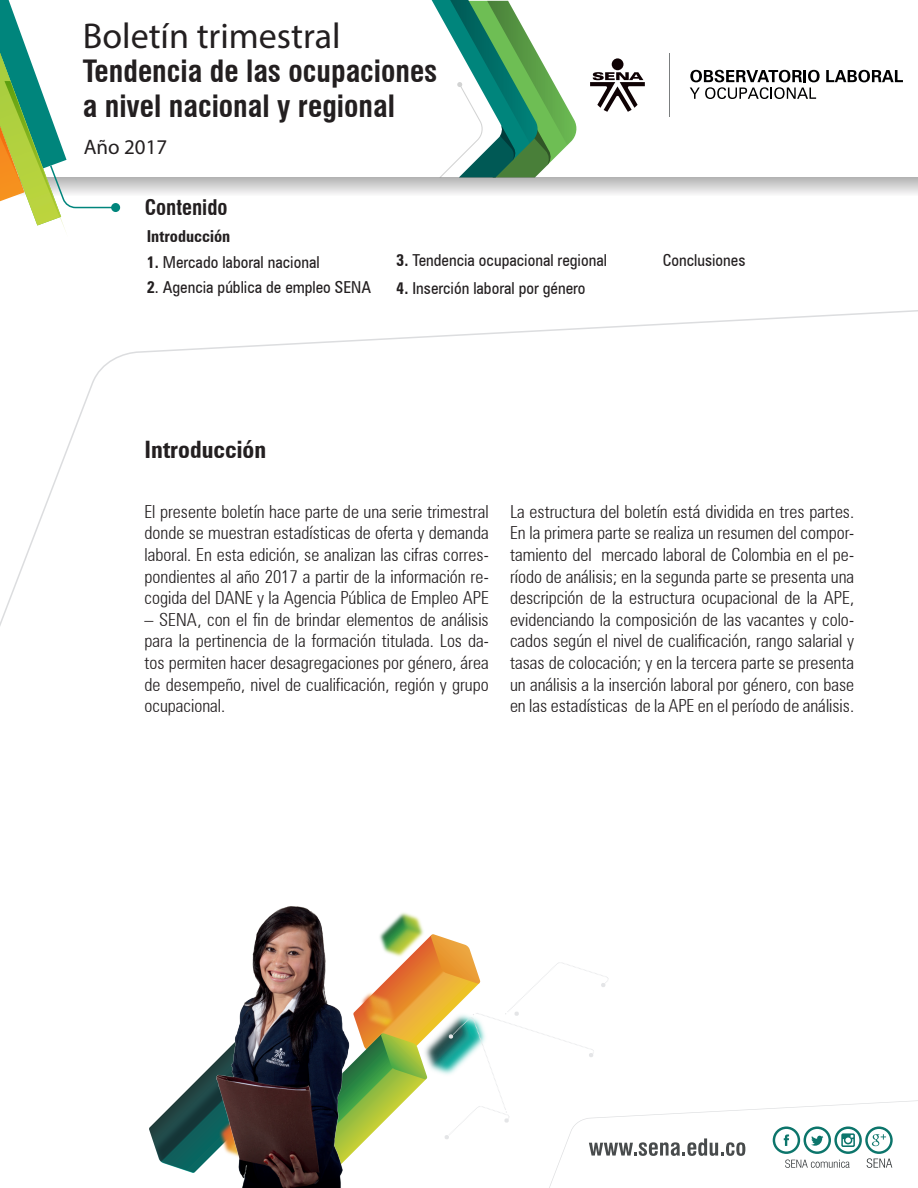
<style>
.page{position:relative;width:918px;height:1188px;background:#fff}
.page>*{position:absolute;margin:0;border:0;box-sizing:border-box;transform-origin:0 0}
.t1{font:36px "Myriad Pro";color:#231f20}
.t2{font:700 condensed 30px/34.5px "Swiss 721 BT";color:#231f20}
.t3{font:700 condensed 24px "Zurich BT";color:#231f20}
.t4{font:22.65px "Myriad Pro";color:#231f20}
.t5{font:700 condensed 21px "Swiss 721 BT";color:#231f20}
.t6{font:21px "Myriad Pro";color:#231f20}
.t7{font:700 condensed 19.05px/22.6px "Swiss 721 BT";color:#231f20}
.t8{font:300 condensed 18px/21.6px "Zurich BT";color:#231f20;text-align:justify}
.t9{font:condensed 16.5px "Zurich BT";color:#231f20}
.t10{font:700 condensed 16.5px "Zurich BT";color:#231f20}
.t11{font:13.5px "Myriad Pro";color:#231f20}
.s1{font-weight:700}
</style>
<div class="page">
<svg style="left:431px;top:0;width:472px;height:177px"></svg>
<svg style="left:117px;top:177px;width:801px;height:17px;background:#d1d1d2"></svg>
<svg style="left:0;top:0;width:117px;height:231px"></svg>
<div style="left:111px;top:203px;width:9px;height:9px;background:#00857c;border-radius:50%"></div>
<svg style="left:0;top:310px;width:918px;height:316px"></svg>
<svg style="left:504px;top:962px;width:414px;height:226px"></svg>
<img style="left:149px;top:906px;width:355px;height:282px">
<p class="t4" style="left:74px;top:11px;width:164px">Boletín trimestral</p>
<p class="t7" style="left:74px;top:37px;width:227px">Tendencia de las ocupaciones a nivel nacional y regional</p>
<p class="t11" style="left:75px;top:91px;width:55px">Año 2017</p>
<h1 class="t1" style="left:83px;top:14px;width:259px">Boletín trimestral</h1>
<h2 class="t2" style="left:83px;top:54px;width:356px">Tendencia de las ocupaciones a nivel nacional y regional</h2>
<p class="t6" style="left:84px;top:134px;width:85px">Año 2017</p>
<p class="t5" style="left:145px;top:195px;width:84px">Contenido</p>
<p class="t10" style="left:147px;top:226px;width:85px">Introducción</p>
<p class="t9" style="left:147px;top:252px;width:174px"><span class="s1">1.</span> Mercado laboral nacional</p>
<p class="t9" style="left:147px;top:277px;width:226px"><span class="s1">2</span>. Agencia pública de empleo SENA</p>
<p class="t9" style="left:396px;top:250px;width:212px"><span class="s1">3.</span> Tendencia ocupacional regional</p>
<p class="t9" style="left:396px;top:279px;width:191px"><span class="s1">4.</span> Inserción laboral por género</p>
<h3 class="t3" style="left:145px;top:435px;width:123px">Introducción</h3>
<p class="t9" style="left:663px;top:250px;width:84px">Conclusiones</p>
<p class="t8" style="left:145px;top:500px;width:346px">El presente boletín hace parte de una serie trimestral donde se muestran estadísticas de oferta y demanda laboral. En esta edición, se analizan las cifras corres&shy;pondientes al año 2017 a partir de la información re&shy;cogida del DANE y la Agencia Pública de Empleo APE</p>
<p class="t8" style="left:145px;top:608px;width:346px">– SENA, con el fin de brindar elementos de análisis para la pertinencia de la formación titulada. Los da&shy;tos permiten hacer desagregaciones por género, área de desempeño, nivel de cualificación, región y grupo ocupacional.</p>
<p class="t8" style="left:510px;top:500px;width:346px">La estructura del boletín está dividida en tres partes.<br>En la primera parte se realiza un resumen del compor&shy;tamiento del mercado laboral de Colombia en el pe&shy;ríodo de análisis; en la segunda parte se presenta una descripción de la estructura ocupacional de la APE, evidenciando la composición de las vacantes y colo&shy;cados según el nivel de cualificación, rango salarial y tasas de colocación; y en la tercera parte se presenta un análisis a la inserción laboral por género, con base en las estadísticas de la APE en el período de análisis.</p>
</div>
